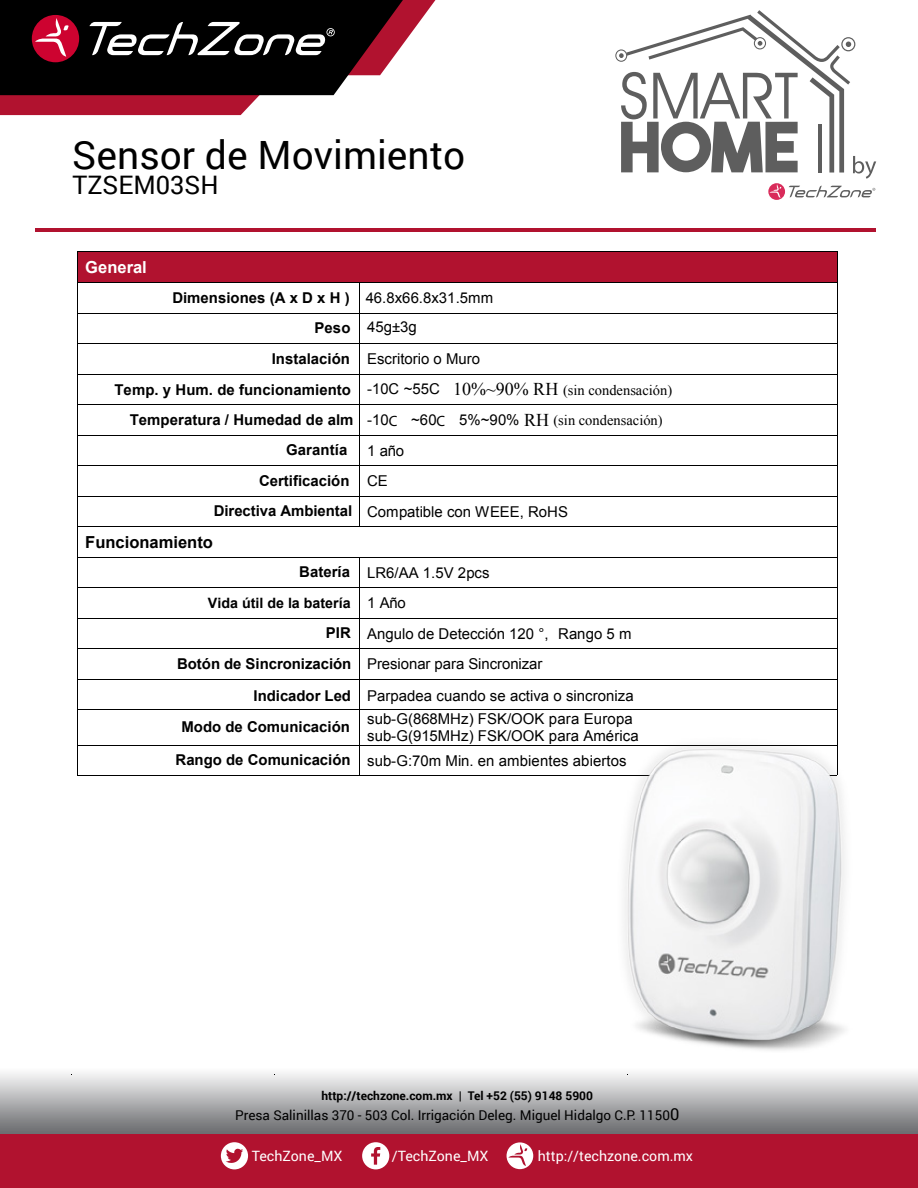
<style>
.page{position:relative;width:918px;height:1188px;background:#fff}
.page>*{position:absolute;margin:0;border:0;box-sizing:border-box;transform-origin:0 0}
.t1{font:39px "Roboto";color:#000}
.t2{font:25.5px "Roboto";color:#000}
.t3{font:700 16.5px "Arial";color:#000}
.t4{font:700 16.5px "Arial";color:#fff}
.t5{font:15px/17.2px "Arial";color:#000}
.t6{font:700 15px/29px "Arial";color:#000}
.t7{font:14.55px/29.7px "Times New Roman";color:#000}
.t8{font:14.25px "Roboto";color:#fff}
.t9{font:700 14.25px "Arial";color:#000}
.t10{font:13.5px "Roboto";color:#000}
.t11{font:700 12px "Roboto";color:#000}
.s1{font-weight:400}
.s2{font-weight:700}
.s3{font-family:"Arial";font-size:15px}
.s4{font-size:18px}
.s5{font-family:"Myriad Pro";font-size:15px}
.s6{font-weight:400;font-size:15px}
.s7{font-size:16.5px}
</style>
<div class="page">
<div style="left:78px;top:251px;width:759px;height:31px;background:#b1122f"></div>
<svg style="left:0;top:0;width:435px;height:115px"></svg>
<svg style="left:0;top:0;width:403px;height:95px;background:#2c1d20"></svg>
<div style="left:0;top:1133px;width:918px;height:55px;background:#b1122f"></div>
<div style="left:0;top:1067px;width:918px;height:66px;background:linear-gradient(to bottom,#fff,#6c6d70)"></div>
<div style="left:221px;top:1142px;width:27px;height:27px;background:#fff;border-radius:50%"></div>
<svg style="left:226px;top:1149px;width:17px;height:14px"></svg>
<div style="left:362px;top:1142px;width:27px;height:27px;background:#fff;border-radius:50%"></div>
<svg style="left:371px;top:1147px;width:9px;height:18px"></svg>
<div style="left:507px;top:1142px;width:26px;height:27px;background:#fff;border-radius:50%"></div>
<svg style="left:508px;top:1144px;width:19px;height:22px"></svg>
<hr style="left:35px;top:228px;width:841px;height:4px;background:#b1122f">
<svg style="left:615px;top:10px;width:261px;height:190px"></svg>
<hr style="left:78px;top:251px;width:759px;height:1px;background:#000">
<hr style="left:77px;top:252px;width:1px;height:30px;background:#000">
<hr style="left:837px;top:252px;width:1px;height:30px;background:#000">
<hr style="left:78px;top:282px;width:281px;height:1px;background:#000">
<hr style="left:359px;top:282px;width:478px;height:1px;background:#000">
<hr style="left:77px;top:283px;width:1px;height:30px;background:#000">
<hr style="left:359px;top:283px;width:1px;height:30px;background:#000">
<hr style="left:837px;top:283px;width:1px;height:30px;background:#000">
<hr style="left:78px;top:313px;width:281px;height:1px;background:#000">
<hr style="left:359px;top:313px;width:478px;height:1px;background:#000">
<hr style="left:77px;top:313px;width:1px;height:30px;background:#000">
<hr style="left:359px;top:313px;width:1px;height:30px;background:#000">
<hr style="left:837px;top:313px;width:1px;height:30px;background:#000">
<hr style="left:78px;top:343px;width:281px;height:1px;background:#000">
<hr style="left:359px;top:343px;width:478px;height:1px;background:#000">
<hr style="left:77px;top:344px;width:1px;height:30px;background:#000">
<hr style="left:359px;top:344px;width:1px;height:30px;background:#000">
<hr style="left:837px;top:344px;width:1px;height:30px;background:#000">
<hr style="left:78px;top:374px;width:281px;height:1px;background:#000">
<hr style="left:359px;top:374px;width:478px;height:1px;background:#000">
<hr style="left:77px;top:374px;width:1px;height:30px;background:#000">
<hr style="left:359px;top:374px;width:1px;height:30px;background:#000">
<hr style="left:837px;top:374px;width:1px;height:30px;background:#000">
<hr style="left:78px;top:404px;width:281px;height:1px;background:#000">
<hr style="left:359px;top:404px;width:478px;height:1px;background:#000">
<hr style="left:77px;top:405px;width:1px;height:30px;background:#000">
<hr style="left:359px;top:405px;width:1px;height:30px;background:#000">
<hr style="left:837px;top:405px;width:1px;height:30px;background:#000">
<hr style="left:78px;top:435px;width:281px;height:1px;background:#000">
<hr style="left:359px;top:435px;width:478px;height:1px;background:#000">
<hr style="left:77px;top:435px;width:1px;height:30px;background:#000">
<hr style="left:359px;top:435px;width:1px;height:30px;background:#000">
<hr style="left:837px;top:435px;width:1px;height:30px;background:#000">
<hr style="left:78px;top:465px;width:281px;height:1px;background:#000">
<hr style="left:359px;top:465px;width:478px;height:1px;background:#000">
<hr style="left:77px;top:466px;width:1px;height:30px;background:#000">
<hr style="left:359px;top:466px;width:1px;height:30px;background:#000">
<hr style="left:837px;top:466px;width:1px;height:30px;background:#000">
<hr style="left:78px;top:496px;width:281px;height:1px;background:#000">
<hr style="left:359px;top:496px;width:478px;height:1px;background:#000">
<hr style="left:77px;top:496px;width:1px;height:30px;background:#000">
<hr style="left:359px;top:496px;width:1px;height:30px;background:#000">
<hr style="left:837px;top:496px;width:1px;height:30px;background:#000">
<hr style="left:78px;top:526px;width:281px;height:1px;background:#000">
<hr style="left:359px;top:526px;width:478px;height:1px;background:#000">
<hr style="left:77px;top:527px;width:1px;height:30px;background:#000">
<hr style="left:837px;top:527px;width:1px;height:30px;background:#000">
<hr style="left:78px;top:557px;width:281px;height:1px;background:#000">
<hr style="left:359px;top:557px;width:478px;height:1px;background:#000">
<hr style="left:77px;top:557px;width:1px;height:30px;background:#000">
<hr style="left:359px;top:557px;width:1px;height:30px;background:#000">
<hr style="left:837px;top:557px;width:1px;height:30px;background:#000">
<hr style="left:78px;top:587px;width:281px;height:1px;background:#000">
<hr style="left:359px;top:587px;width:478px;height:1px;background:#000">
<hr style="left:77px;top:588px;width:1px;height:30px;background:#000">
<hr style="left:359px;top:588px;width:1px;height:30px;background:#000">
<hr style="left:837px;top:588px;width:1px;height:30px;background:#000">
<hr style="left:78px;top:618px;width:281px;height:1px;background:#000">
<hr style="left:359px;top:618px;width:478px;height:1px;background:#000">
<hr style="left:77px;top:618px;width:1px;height:30px;background:#000">
<hr style="left:359px;top:618px;width:1px;height:30px;background:#000">
<hr style="left:837px;top:618px;width:1px;height:30px;background:#000">
<hr style="left:78px;top:648px;width:281px;height:1px;background:#000">
<hr style="left:359px;top:648px;width:478px;height:1px;background:#000">
<hr style="left:77px;top:649px;width:1px;height:30px;background:#000">
<hr style="left:359px;top:649px;width:1px;height:30px;background:#000">
<hr style="left:837px;top:649px;width:1px;height:30px;background:#000">
<hr style="left:78px;top:679px;width:281px;height:1px;background:#000">
<hr style="left:359px;top:679px;width:478px;height:1px;background:#000">
<svg style="left:77px;top:679px;width:1px;height:31px"></svg>
<hr style="left:78px;top:709px;width:281px;height:1px;background:#000">
<svg style="left:359px;top:680px;width:1px;height:29px"></svg>
<hr style="left:359px;top:709px;width:478px;height:1px;background:#000">
<svg style="left:837px;top:679px;width:1px;height:16px"></svg>
<hr style="left:77px;top:710px;width:1px;height:35px;background:#000">
<hr style="left:359px;top:710px;width:1px;height:35px;background:#000">
<hr style="left:78px;top:745px;width:281px;height:1px;background:#000">
<hr style="left:359px;top:745px;width:478px;height:1px;background:#000">
<hr style="left:78px;top:775px;width:281px;height:1px;background:#000">
<hr style="left:359px;top:775px;width:478px;height:1px;background:#000">
<hr style="left:77px;top:745px;width:1px;height:30px;background:#000">
<hr style="left:359px;top:745px;width:1px;height:30px;background:#000">
<img style="left:561px;top:695px;width:323px;height:438px">
<h1 class="t1" style="left:72px;top:127px;width:395px">Sensor de Movimiento</h1>
<h2 class="t2" style="left:72px;top:167px;width:148px">TZSEM03SH</h2>
<p class="t4" style="left:85px;top:256px;width:63px">General</p>
<p class="t6" style="left:314px;top:283px;width:180px;text-indent:-142px">Dimensiones (A x D x H ) <span class="s1">46.8x66.8x31.5mm<br></span>Peso <span class="s1">45g±3g</span></p>
<p class="t5" style="left:272px;top:350px;width:210px"><span class="s2">Instalación</span> Escritorio o Muro</p>
<p class="t7" style="left:367px;top:375px;width:307px"><span class="s3">-10C ~55C</span> <span class="s4">10%~90% RH</span> (sin condensación) <span class="s3">-10</span><span class="s5">C</span> <span class="s3">~60</span><span class="s5">C</span> <span class="s3">5%~90%</span> <span class="s4">RH</span> (sin condensación)</p>
<p class="t6" style="left:286px;top:436px;width:63px">Garantía</p>
<p class="t5" style="left:367px;top:442px;width:38px">1 año</p>
<p class="t6" style="left:259px;top:467px;width:130px">Certificación <span class="s1">CE</span></p>
<p class="t5" style="left:214px;top:503px;width:356px"><span class="s2">Directiva Ambiental</span> Compatible con WEEE, RoHS</p>
<p class="t3" style="left:85px;top:531px;width:129px">Funcionamiento</p>
<p class="t5" style="left:299px;top:564px;width:192px"><span class="s2">Batería</span> LR6/AA 1.5V 2pcs</p>
<p class="t9" style="left:208px;top:594px;width:199px">Vida útil de la batería <span class="s6">1 Año</span></p>
<p class="t5" style="left:326px;top:625px;width:307px"><span class="s2">PIR</span> Angulo de Detección 120 °, Rango 5 m</p>
<p class="t6" style="left:177px;top:650px;width:176px">Botón de Sincronización</p>
<p class="t6" style="left:254px;top:681px;width:99px">Indicador Led</p>
<p class="t6" style="left:114px;top:375px;width:241px;line-height:29.7px;text-align:right">Temp. y Hum. de funcionamiento<br>Temperatura / Humedad de alm</p>
<p class="t5" style="left:367px;top:656px;width:177px">Presionar para Sincronizar</p>
<p class="t5" style="left:367px;top:687px;width:268px">Parpadea cuando se activa o sincroniza</p>
<p class="t6" style="left:181px;top:713px;width:170px">Modo de Comunicación</p>
<p class="t5" style="left:367px;top:710px;width:273px">sub-G(868MHz) FSK/OOK para Europa sub-G(915MHz) FSK/OOK para América</p>
<p class="t5" style="left:176px;top:752px;width:453px"><span class="s2">Rango de Comunicación</span> sub-G:70m Min. en ambientes abiertos</p>
<p class="t11" style="left:322px;top:1087px;width:273px">http://techzone.com.mx | Tel +52 (55) 9148 5900</p>
<p class="t10" style="left:235px;top:1106px;width:446px">Presa Salinillas 370 - 503 Col. Irrigación Deleg. Miguel Hidalgo C.P. 1150<span class="s7">0</span></p>
<p class="t8" style="left:252px;top:1146px;width:92px">TechZone_MX</p>
<p class="t8" style="left:392px;top:1146px;width:98px">/TechZone_MX</p>
<p class="t8" style="left:538px;top:1146px;width:157px">http://techzone.com.mx</p>
</div>
